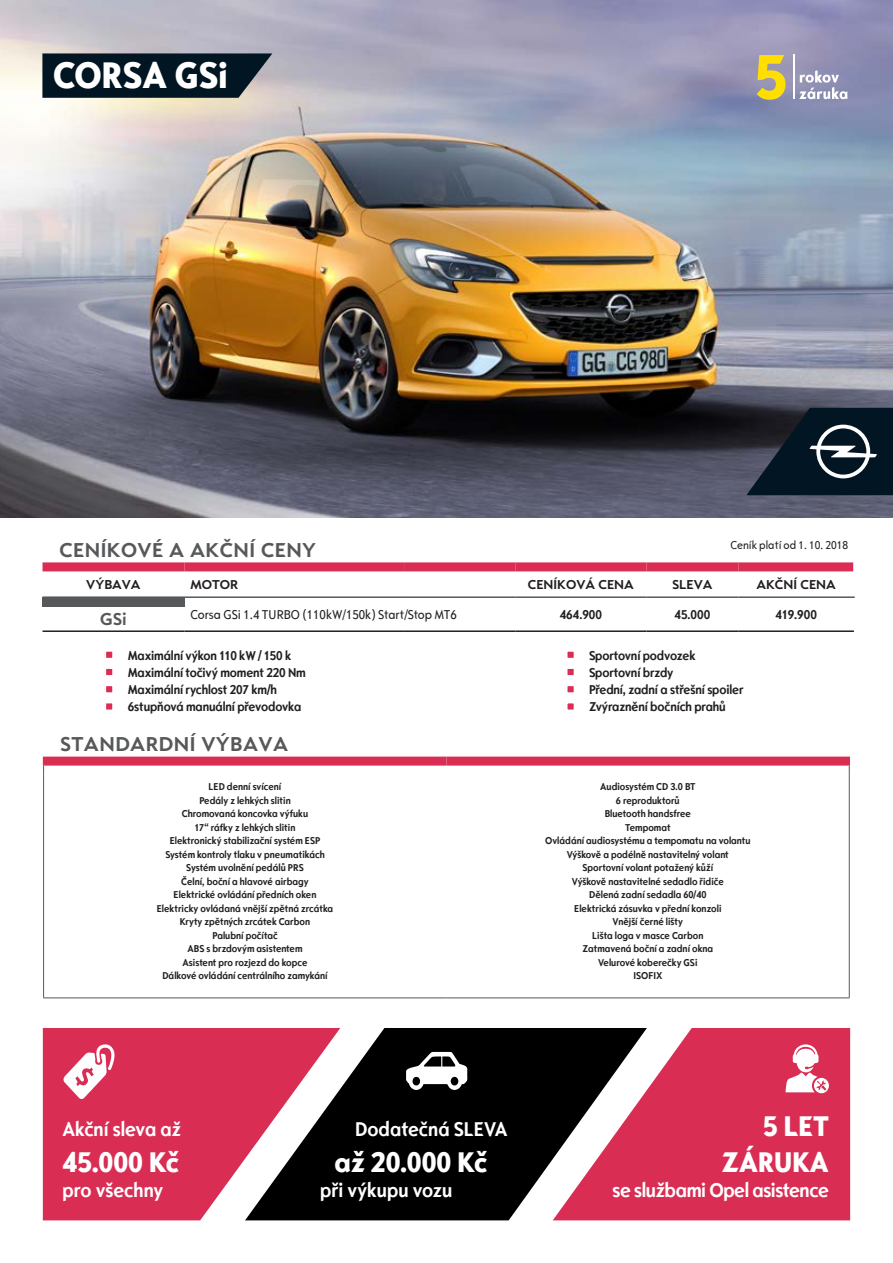
<style>
.page{position:relative;width:893px;height:1263px;background:#fff}
.page>*{position:absolute;margin:0;border:0;box-sizing:border-box;transform-origin:0 0}
.t1{font:800 39px "Opel Sans Condensed";color:#fff}
.t2{font:800 30px/36px "Opel Sans Condensed";color:#fff;text-align:right}
.t3{font:700 21px "Opel Sans Condensed";letter-spacing:-.005em;color:#fff}
.t4{font:700 21px "Opel Sans CH";letter-spacing:.02em;color:#57585a}
.t5{font:700 18px "Opel Sans CH";color:#57585a}
.t6{font:700 13.5px "Opel Sans Condensed";letter-spacing:-.01em;color:#231f20}
.t7{font:condensed 13.5px "Opel Sans";color:#231f20}
.t8{font:700 13.5px "Opel Sans CH";color:#231f20}
.t9{font:condensed 12px "Opel Sans";color:#231f20}
.t10{font:700 10.5px/13.5px "Opel Sans Condensed";color:#231f20;text-align:center}
.s1{color:#d92d54}
</style>
<div class="page">
<hr style="left:43px;top:630px;width:141px;height:2px;background:#231f20">
<div style="left:43px;top:562px;width:141px;height:9px;background:#d92d54"></div>
<div style="left:184px;top:562px;width:220px;height:9px;background:#d92d54"></div>
<div style="left:404px;top:562px;width:111px;height:9px;background:#d92d54"></div>
<div style="left:515px;top:562px;width:131px;height:9px;background:#d92d54"></div>
<div style="left:646px;top:562px;width:92px;height:9px;background:#d92d54"></div>
<div style="left:738px;top:562px;width:115px;height:9px;background:#d92d54"></div>
<hr style="left:184px;top:596px;width:220px;height:2px;background:#57585a">
<hr style="left:404px;top:596px;width:111px;height:2px;background:#57585a">
<hr style="left:515px;top:596px;width:131px;height:2px;background:#57585a">
<hr style="left:646px;top:596px;width:92px;height:2px;background:#57585a">
<hr style="left:738px;top:596px;width:117px;height:2px;background:#57585a">
<hr style="left:43px;top:596px;width:141px;height:2px;background:#57585a">
<hr style="left:184px;top:630px;width:220px;height:2px;background:#231f20">
<hr style="left:404px;top:630px;width:111px;height:2px;background:#231f20">
<hr style="left:515px;top:630px;width:131px;height:2px;background:#231f20">
<hr style="left:646px;top:630px;width:92px;height:2px;background:#231f20">
<hr style="left:738px;top:630px;width:116px;height:2px;background:#231f20">
<img style="left:0;top:0;width:893px;height:518px">
<hr style="left:793px;top:54px;width:1px;height:45px;background:#fff">
<svg style="left:799px;top:70px;width:49px;height:29px"></svg>
<svg style="left:757px;top:55px;width:28px;height:45px"></svg>
<div style="left:42px;top:598px;width:143px;height:9px;background:#57585a"></div>
<svg style="left:42px;top:53px;width:230px;height:45px;background:#132530"></svg>
<hr style="left:43px;top:774px;width:1px;height:223px;background:#57585a">
<hr style="left:43px;top:997px;width:403px;height:1px;background:#57585a">
<hr style="left:446px;top:997px;width:404px;height:1px;background:#57585a">
<hr style="left:849px;top:774px;width:1px;height:223px;background:#57585a">
<div style="left:43px;top:757px;width:403px;height:9px;background:#d92d54"></div>
<div style="left:446px;top:757px;width:404px;height:9px;background:#d92d54"></div>
<svg style="left:747px;top:408px;width:146px;height:87px;background:#1d2c37"></svg>
<div style="left:42px;top:1028px;width:194px;height:193px;background:#d92d54"></div>
<svg style="left:63px;top:1044px;width:52px;height:55px"></svg>
<svg style="left:236px;top:1028px;width:308px;height:193px;background:#432c31"></svg>
<svg style="left:406px;top:1052px;width:61px;height:38px"></svg>
<svg style="left:544px;top:1028px;width:307px;height:193px;background:#c24461"></svg>
<svg style="left:785px;top:1044px;width:44px;height:49px"></svg>
<p class="t1" style="left:53px;top:52px;width:176px">CORSA GSi</p>
<p class="t4" style="left:60px;top:537px;width:258px">CENÍKOVÉ A AKČNÍ CENY</p>
<p class="t8" style="left:86px;top:576px;width:56px">VÝBAVA</p>
<p class="t8" style="left:190px;top:576px;width:49px">MOTOR</p>
<p class="t8" style="left:528px;top:576px;width:107px">CENÍKOVÁ CENA</p>
<p class="t8" style="left:672px;top:576px;width:42px">SLEVA</p>
<p class="t8" style="left:756px;top:576px;width:81px">AKČNÍ CENA</p>
<p class="t5" style="left:100px;top:608px;width:28px">GSi</p>
<p class="t7" style="left:190px;top:607px;width:268px">Corsa GSi 1.4 TURBO (110kW/150k) Start/Stop MT6</p>
<p class="t6" style="left:560px;top:606px;width:44px">464.900</p>
<p class="t6" style="left:674px;top:606px;width:37px">45.000</p>
<p class="t6" style="left:775px;top:606px;width:43px">419.900</p>
<p class="t9" style="left:730px;top:538px;width:119px">Ceník platí od 1. 10. 2018</p>
<p class="t6" style="left:104px;top:647px;width:188px"><span class="s1">■</span> Maximální výkon 110 kW / 150 k</p>
<p class="t6" style="left:104px;top:664px;width:203px"><span class="s1">■</span> Maximální točivý moment 220 Nm</p>
<p class="t6" style="left:104px;top:682px;width:174px"><span class="s1">■</span> Maximální rychlost 207 km/h</p>
<p class="t6" style="left:104px;top:699px;width:199px"><span class="s1">■</span> 6stupňová manuální převodovka</p>
<p class="t6" style="left:566px;top:647px;width:132px"><span class="s1">■</span> Sportovní podvozek</p>
<p class="t6" style="left:566px;top:664px;width:110px"><span class="s1">■</span> Sportovní brzdy</p>
<p class="t6" style="left:566px;top:682px;width:180px"><span class="s1">■</span> Přední, zadní a střešní spoiler</p>
<p class="t6" style="left:566px;top:699px;width:162px"><span class="s1">■</span> Zvýraznění bočních prahů</p>
<p class="t4" style="left:61px;top:731px;width:229px">STANDARDNÍ VÝBAVA</p>
<p class="t10" style="left:157px;top:780px;width:178px">LED denní svícení<br>Pedály z lehkých slitin<br>Chromovaná koncovka výfuku<br>17“ ráfky z lehkých slitin<br>Elektronický stabilizační systém ESP<br>Systém kontroly tlaku v pneumatikách<br>Systém uvolnění pedálů PRS<br>Čelní, boční a hlavové airbagy<br>Elektrické ovládání předních oken<br>Elektricky ovládaná vnější zpětná zrcátka<br>Kryty zpětných zrcátek Carbon<br>Palubní počítač<br>ABS s brzdovým asistentem<br>Asistent pro rozjezd do kopce<br>Dálkové ovládání centrálního zamykání</p>
<p class="t10" style="left:545px;top:780px;width:207px">Audiosystém CD 3.0 BT<br>6 reproduktorů<br>Bluetooth handsfree<br>Tempomat<br>Ovládání audiosystému a tempomatu na volantu<br>Výškově a podélně nastavitelný volant<br>Sportovní volant potažený kůží<br>Výškově nastavitelné sedadlo řidiče<br>Dělená zadní sedadla 60/40<br>Elektrická zásuvka v přední konzoli<br>Vnější černé lišty<br>Lišta loga v masce Carbon<br>Zatmavená boční a zadní okna<br>Velurové koberečky GSi<br>ISOFIX</p>
<p class="t3" style="left:63px;top:1117px;width:120px">Akční sleva až</p>
<p class="t2" style="left:63px;top:1144px;width:118px">45.000 Kč</p>
<p class="t3" style="left:63px;top:1178px;width:102px">pro všechny</p>
<p class="t3" style="left:355px;top:1117px;width:154px">Dodatečná SLEVA</p>
<p class="t2" style="left:335px;top:1144px;width:154px">až 20.000 Kč</p>
<p class="t3" style="left:320px;top:1178px;width:134px">při výkupu vozu</p>
<p class="t2" style="left:722px;top:1108px;width:109px">5 LET<br>ZÁRUKA</p>
<p class="t3" style="left:613px;top:1178px;width:218px">se službami Opel asistence</p>
</div>
